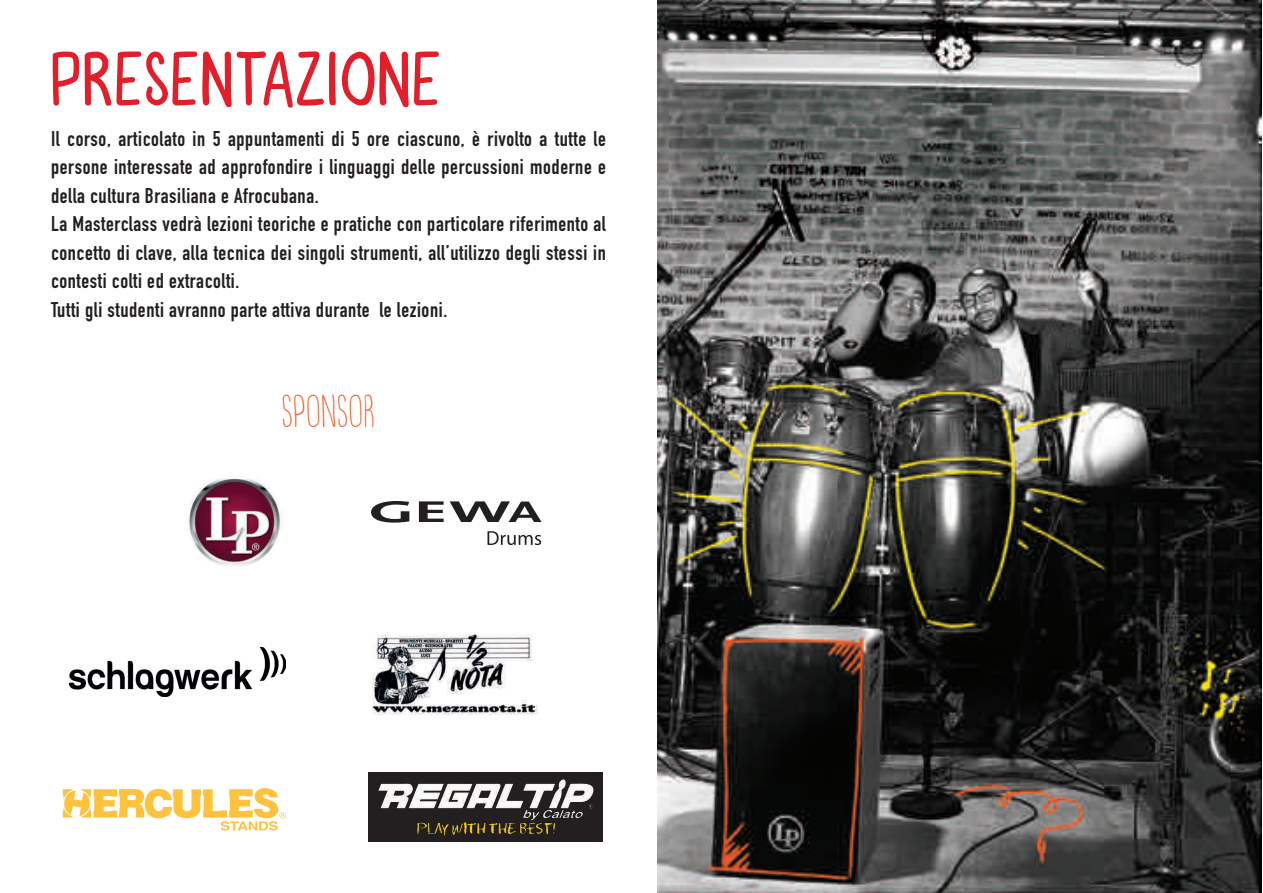
<style>
.page{position:relative;width:1263px;height:893px;background:#fff}
.page>*{position:absolute;margin:0;border:0;box-sizing:border-box;transform-origin:0 0}
.t1{font:75px "Labadessa";letter-spacing:.025em;color:#e11e2a}
.t2{font:45px "Labadessa";letter-spacing:.025em;color:#f15b2a}
.t3{font:21px/28.5px "DIN Engschrift Std";letter-spacing:.03em;color:#231f20}
</style>
<div class="page">
<img style="left:657px;top:0;width:605px;height:893px">
<img style="left:372px;top:634px;width:166px;height:80px">
<img style="left:70px;top:647px;width:216px;height:50px">
<img style="left:189px;top:478px;width:94px;height:88px">
<svg style="left:371px;top:501px;width:38px;height:22px"></svg>
<svg style="left:419px;top:501px;width:25px;height:21px"></svg>
<svg style="left:450px;top:501px;width:92px;height:21px"></svg>
<svg style="left:487px;top:531px;width:54px;height:14px"></svg>
<svg style="left:62px;top:788px;width:224px;height:43px"></svg>
<div style="left:369px;top:773px;width:234px;height:69px;background:#231f20"></div>
<img style="left:378px;top:779px;width:216px;height:41px">
<h1 class="t1" style="left:51px;top:43px;width:391px">PRESENTAZIONE</h1>
<p class="t3" style="left:51px;top:125px;width:556px">Il corso, articolato in 5 appuntamenti di 5 ore ciascuno, è rivolto a tutte le persone interessate ad approfondire i linguaggi delle percussioni moderne e della cultura Brasiliana e Afrocubana.<br>La Masterclass vedrà lezioni teoriche e pratiche con particolare riferimento al concetto di clave, alla tecnica dei singoli strumenti, all’utilizzo degli stessi in contesti colti ed extracolti.<br>Tutti gli studenti avranno parte attiva durante le lezioni.</p>
<h2 class="t2" style="left:282px;top:389px;width:94px">SPONSOR</h2>
</div>
